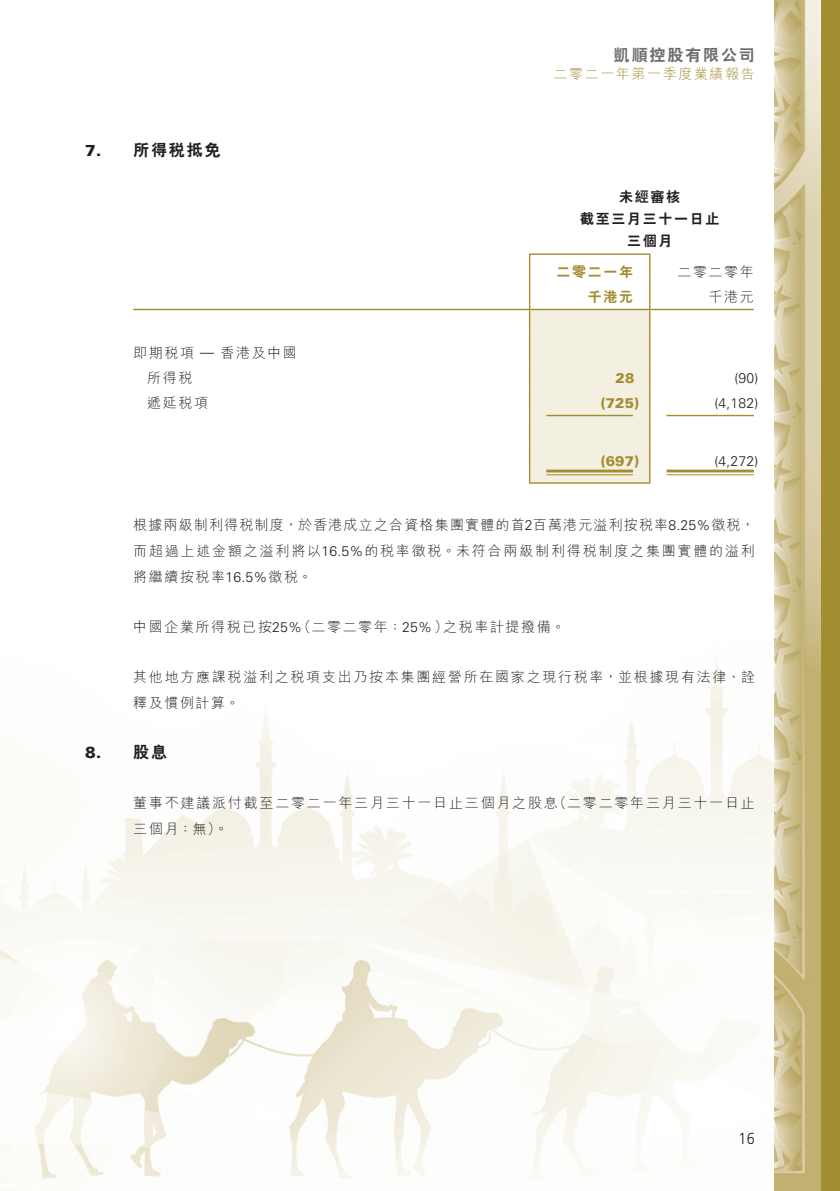
<style>
.page{position:relative;width:840px;height:1191px;background:#fff}
.page>*{position:absolute;margin:0;border:0;box-sizing:border-box;transform-origin:0 0}
.t1{font:800 16px "C Hei 2 HK";letter-spacing:.115em;color:#6c6d70}
._17_H1__Note{font:800 16px "C Hei 2 HK";letter-spacing:.115em;color:#231f20}
._17_H1__Note-2{font:900 16px "Univers LT Std";color:#231f20}
.t2{font:300 16px "Frutiger LT Std";color:#231f20;scale:.9 1}
._26___P2__Note{font:300 14px/26px "M Hei HK";letter-spacing:.125em;color:#231f20}
._02_Note_Text{font:300 14px "Univers LT Std";letter-spacing:.015em;color:#231f20}
._02_Note_Text-2{font:800 14px/22px "C Hei 2 HK";letter-spacing:.115em;color:#231f20;text-align:center}
._29_Table_Stub__Note{font:300 14px "M Hei HK";letter-spacing:.115em;color:#231f20}
.t3{font:300 14px "M Hei HK";letter-spacing:.115em;color:#a38d31}
._02_Note_Text-3{font:900 14px "Univers LT Std";letter-spacing:.015em;color:#a38d31}
._02_Note_Text-4{font:300 14px "M Hei HK";letter-spacing:.115em;color:#231f20}
._02_Note_Text-5{font:800 14px "C Hei 2 HK";letter-spacing:.115em;color:#a38d31}
._29_Table_Stub__Note-2{font:300 14px "Univers LT Std";color:#231f20}
.s1{font-family:"Univers LT Std"}
</style>
<div class="page">
<img style="left:0;top:253px;width:774px;height:926px">
<div style="left:811px;top:0;width:28px;height:1191px;background:#a38d31"></div>
<img style="left:774px;top:0;width:45px;height:1191px">
<hr style="left:528px;top:253px;width:122px;height:2px;background:#a38d31">
<hr style="left:528px;top:255px;width:2px;height:24px;background:#a38d31">
<hr style="left:648px;top:255px;width:2px;height:24px;background:#a38d31">
<hr style="left:528px;top:279px;width:2px;height:25px;background:#a38d31">
<hr style="left:648px;top:279px;width:2px;height:25px;background:#a38d31">
<svg style="left:528px;top:304px;width:122px;height:178px;background:#f1edde"></svg>
<hr style="left:528px;top:482px;width:122px;height:2px;background:#a38d31">
<hr style="left:133px;top:309px;width:395px;height:1px;background:#a38d31">
<hr style="left:530px;top:309px;width:118px;height:1px;background:#a38d31">
<hr style="left:650px;top:309px;width:103px;height:1px;background:#a38d31">
<hr style="left:546px;top:415px;width:86px;height:1px;background:#a38d31">
<hr style="left:666px;top:415px;width:87px;height:1px;background:#a38d31">
<hr style="left:546px;top:469px;width:86px;height:3px;background:#a38d31">
<hr style="left:546px;top:474px;width:86px;height:1px;background:#a38d31">
<hr style="left:666px;top:469px;width:87px;height:3px;background:#a38d31">
<hr style="left:666px;top:474px;width:87px;height:1px;background:#a38d31">
<p class="_17_H1__Note-2" style="left:85px;top:140px;width:18px">7.</p>
<p class="_17_H1__Note-2" style="left:85px;top:742px;width:18px">8.</p>
<p class="_17_H1__Note" style="left:133px;top:139px;width:89px">所得稅抵免</p>
<p class="_29_Table_Stub__Note" style="left:220px;top:343px;width:78px">香港及中國</p>
<p class="_29_Table_Stub__Note" style="left:133px;top:343px;width:62px">即期稅項</p>
<p class="_29_Table_Stub__Note-2" style="left:200px;top:343px;width:15px">—</p>
<p class="_29_Table_Stub__Note" style="left:147px;top:368px;width:47px">所得稅</p>
<p class="_29_Table_Stub__Note" style="left:147px;top:393px;width:62px">遞延稅項</p>
<p class="t1" style="left:613px;top:44px;width:142px">凱順控股有限公司</p>
<p class="t3" style="left:553px;top:64px;width:203px">二零二一年第一季度業績報告</p>
<p class="_02_Note_Text-2" style="left:580px;top:186px;width:141px">未經審核<br>截至三月三十一日止三個月</p>
<p class="_02_Note_Text-4" style="left:677px;top:262px;width:78px">二零二零年</p>
<p class="_02_Note_Text-5" style="left:556px;top:263px;width:78px">二零二一年</p>
<p class="_02_Note_Text-5" style="left:587px;top:288px;width:47px">千港元</p>
<p class="_02_Note_Text-4" style="left:708px;top:287px;width:47px">千港元</p>
<p class="_02_Note_Text-3" style="left:615px;top:369px;width:20px">28</p>
<p class="_02_Note_Text" style="left:734px;top:370px;width:25px">)90(</p>
<p class="_02_Note_Text-3" style="left:600px;top:394px;width:40px">)725(</p>
<p class="_02_Note_Text" style="left:714px;top:395px;width:45px">)4,182(</p>
<p class="_02_Note_Text-3" style="left:600px;top:453px;width:40px">)697(</p>
<p class="_02_Note_Text" style="left:714px;top:453px;width:45px">)4,272(</p>
<p class="_26___P2__Note" style="left:133px;top:511px;width:623px;text-align:justify">根據兩級制利得稅制度，於香港成立之合資格集團實體的首<span class="s1">2</span>百萬港元溢利按稅率<span class="s1">8.25%</span>徵稅，而超過上述金額之溢利將以<span class="s1">16.5%</span>的稅率徵稅。未符合兩級制利得稅制度之集團實體的溢利將繼續按稅率<span class="s1">16.5%</span>徵稅。</p>
<p class="_26___P2__Note" style="left:443px;top:613px;width:123px">之稅率計提撥備。</p>
<p class="_26___P2__Note" style="left:297px;top:613px;width:152px">（二零二零年：<span class="s1">25%</span>）</p>
<p class="_26___P2__Note" style="left:133px;top:613px;width:170px">中國企業所得稅已按<span class="s1">25%</span></p>
<p class="_26___P2__Note" style="left:133px;top:663px;width:623px">其他地方應課稅溢利之稅項支出乃按本集團經營所在國家之現行稅率，並根據現有法律、詮釋及慣例計算。</p>
<p class="_17_H1__Note" style="left:133px;top:741px;width:35px">股息</p>
<p class="_26___P2__Note" style="left:133px;top:789px;width:426px">董事不建議派付截至二零二一年三月三十一日止三個月之股息三個月：無。(</p>
<p class="_26___P2__Note" style="left:552px;top:789px;width:203px">（二零二零年三月三十一日止</p>
<p class="t2" style="left:738px;top:1129px;width:20px">16</p>
</div>
